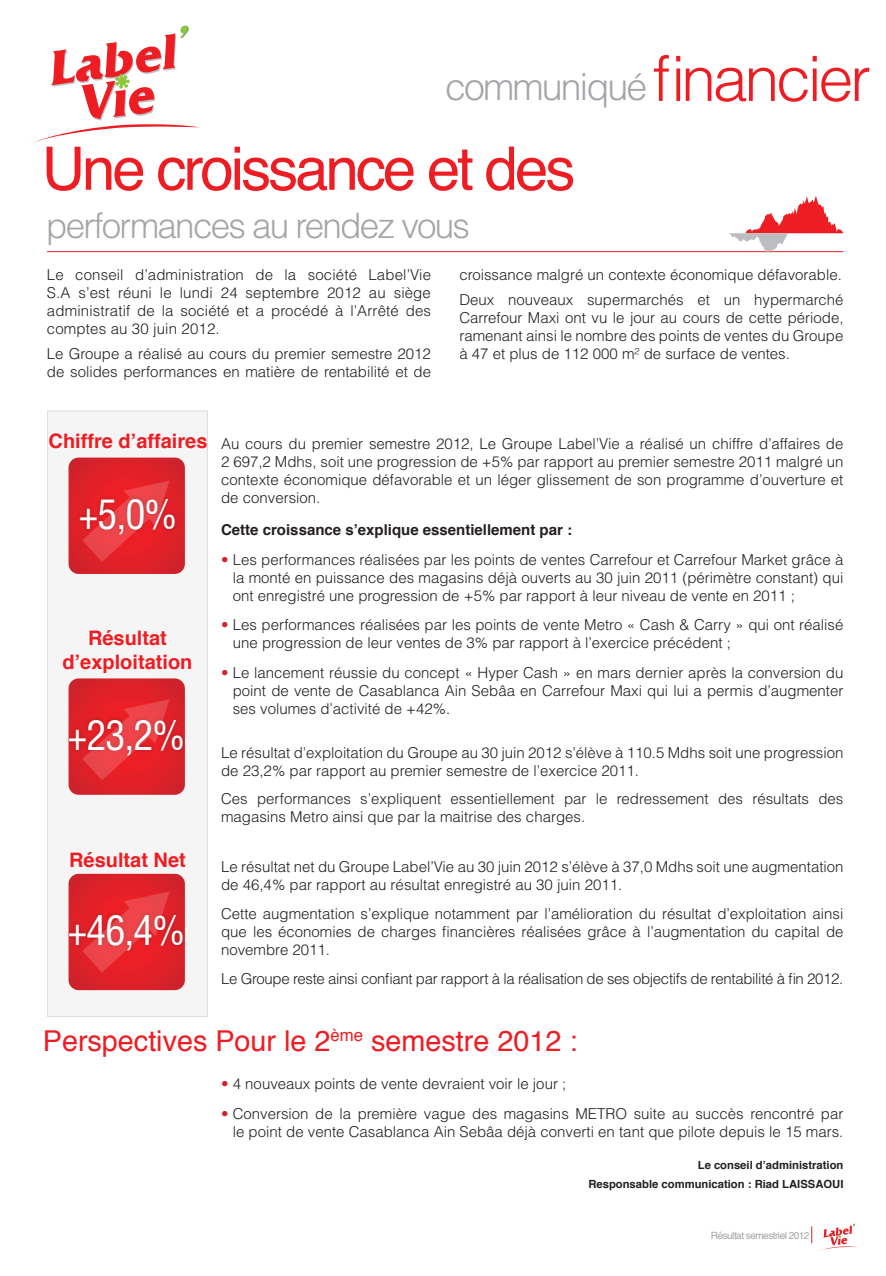
<style>
.page{position:relative;width:886px;height:1276px;background:#fff}
.page>*{position:absolute;margin:0;border:0;box-sizing:border-box;transform-origin:0 0}
.t1{font:300 62.5px "Helvetica";letter-spacing:-.05em;color:#ee1d23}
.t2{font:60px "Helvetica";letter-spacing:-.05em;color:#ee1d23}
.t3{font:condensed 40px "Helvetica";color:#fff}
.t4{font:300 37.5px "Helvetica";letter-spacing:-.05em;color:#a4a5a9}
.t5{font:300 35px "Helvetica";letter-spacing:-.05em;color:#a4a5a9}
.t6{font:28.75px "Helvetica";color:#ee1d23}
.t7{font:700 20px/24px "Helvetica";color:#ee1d23;text-align:center}
.t8{font:16.75px "Helvetica";color:#ee1d23}
.t9{font:300 15px/18px "Helvetica";color:#231f20}
.t10{font:300 15px "Helvetica";letter-spacing:-.02em;color:#231f20}
.t11{font:700 15px "Helvetica";color:#231f20}
.t12{font:700 11.25px/19.8px "Helvetica";color:#231f20;text-align:right}
.t13{font:10px "Helvetica";letter-spacing:-.05em;color:#a4a5a9}
.s1{color:#d1232a}
</style>
<div class="page">
<svg style="left:811px;top:1223px;width:46px;height:28px"></svg>
<svg style="left:34px;top:25px;width:165px;height:117px"></svg>
<div style="left:47px;top:411px;width:161px;height:605px;background:#f5f5f6;border:1px solid #dcdddf"></div>
<hr style="left:47px;top:251px;width:796px;height:1px;background:#ee1d23">
<svg style="left:729px;top:196px;width:114px;height:57px"></svg>
<svg style="left:69px;top:457px;width:116px;height:117px;background:#de2a31"></svg>
<div style="left:65px;top:715px;width:122px;height:44px;background:#231f20;opacity:.33"></div>
<svg style="left:69px;top:678px;width:116px;height:117px;background:#dd2a31"></svg>
<div style="left:65px;top:910px;width:122px;height:44px;background:#231f20;opacity:.33"></div>
<svg style="left:69px;top:874px;width:116px;height:116px;background:#dd2930"></svg>
<h3 class="t4" style="left:445px;top:63px;width:203px">communiqué</h3>
<h1 class="t1" style="left:653px;top:40px;width:219px">financier</h1>
<h2 class="t2" style="left:42px;top:122px;width:535px">Une croissance et des</h2>
<h3 class="t5" style="left:46px;top:204px;width:425px">performances au rendez vous</h3>
<p class="t9" style="left:368px;top:265px;width:64px">Label’Vie</p>
<p class="t9" style="left:459px;top:261px;width:385px;line-height:25.1px;text-align:right">croissance malgré un contexte économique défavorable. hypermarché</p>
<p class="t9" style="left:47px;top:265px;width:18px">Le</p>
<p class="t9" style="left:75px;top:265px;width:50px">conseil</p>
<p class="t9" style="left:135px;top:265px;width:110px">d’administration</p>
<p class="t9" style="left:255px;top:265px;width:19px">de</p>
<p class="t9" style="left:284px;top:265px;width:13px">la</p>
<p class="t9" style="left:308px;top:265px;width:51px">société</p>
<p class="t9" style="left:47px;top:283px;width:25px">S A.</p>
<p class="t9" style="left:79px;top:283px;width:33px">’s est</p>
<p class="t9" style="left:118px;top:283px;width:35px">réuni</p>
<p class="t9" style="left:160px;top:283px;width:13px">le</p>
<p class="t9" style="left:180px;top:283px;width:35px">lundi</p>
<p class="t9" style="left:246px;top:283px;width:75px">septembre</p>
<p class="t9" style="left:394px;top:283px;width:39px">siège</p>
<p class="t9" style="left:221px;top:283px;width:18px">24</p>
<p class="t9" style="left:327px;top:283px;width:35px">2012</p>
<p class="t9" style="left:369px;top:283px;width:18px">au</p>
<p class="t9" style="left:459px;top:290px;width:386px">Deux<br>Carrefour Maxi ont vu le jour au cours de cette période, ramenant ainsi le nombre des points de ventes du Groupe à 47 et plus de 112 000 m² de surface de ventes.</p>
<p class="t9" style="left:587px;top:290px;width:98px">supermarchés</p>
<p class="t9" style="left:697px;top:290px;width:14px">et</p>
<p class="t9" style="left:508px;top:290px;width:67px">nouveaux</p>
<p class="t9" style="left:724px;top:290px;width:18px">un</p>
<p class="t9" style="left:47px;top:301px;width:174px">administratif<br>comptes au 30 juin 2012.</p>
<p class="t9" style="left:47px;top:344px;width:386px">Le Groupe a réalisé au cours du premier semestre 2012 de solides performances en matière de rentabilité et de</p>
<p class="t9" style="left:137px;top:301px;width:19px">de</p>
<p class="t9" style="left:162px;top:301px;width:13px">la</p>
<p class="t9" style="left:180px;top:301px;width:51px">société</p>
<p class="t9" style="left:271px;top:301px;width:59px">procédé</p>
<p class="t9" style="left:335px;top:301px;width:65px">’là Arrêté</p>
<p class="t9" style="left:406px;top:301px;width:27px">des</p>
<p class="t9" style="left:236px;top:301px;width:14px">et</p>
<p class="t9" style="left:256px;top:301px;width:10px">a</p>
<h3 class="t7" style="left:49px;top:429px;width:160px">Chiffre d’affaires</h3>
<h3 class="t3" style="left:78px;top:489px;width:101px">+5,0%</h3>
<h3 class="t7" style="left:62px;top:626px;width:132px">Résultat d’exploitation</h3>
<h3 class="t3" style="left:68px;top:710px;width:120px">+23,2%</h3>
<h3 class="t7" style="left:69px;top:848px;width:118px">Résultat Net</h3>
<h3 class="t3" style="left:68px;top:905px;width:120px">+46,4%</h3>
<p class="t9" style="left:221px;top:435px;width:624px;text-align:justify">Au cours du premier semestre 2012, Le Groupe Label’Vie a réalisé un chiffre d’affaires de 2 697,2 Mdhs, soit une progression de +5% par rapport au premier semestre 2011 malgré un contexte économique défavorable et un léger glissement de son programme d’ouverture et de conversion.</p>
<p class="t11" style="left:221px;top:518px;width:352px">Cette croissance ’s explique essentiellement par :</p>
<p class="t9" style="left:233px;top:550px;width:612px;text-align:justify;text-indent:-12px"><span class="s1">•</span> Les performances réalisées par les points de ventes Carrefour et Carrefour Market grâce à la monté en puissance des magasins déjà ouverts au 30 juin 2011 (périmètre constant) qui ont enregistré une progression de +5% par rapport à leur niveau de vente en 2011 ;</p>
<p class="t9" style="left:233px;top:615px;width:612px;text-indent:-12px"><span class="s1">•</span> Les performances réalisées par les points de vente Metro « Cash &amp; Carry » qui ont réalisé une progression de leur ventes de 3% par rapport ’là exercice précédent ;</p>
<p class="t9" style="left:233px;top:663px;width:612px;text-align:justify;text-indent:-12px"><span class="s1">•</span> Le lancement réussie du concept « Hyper Cash » en mars dernier après la conversion du point de vente de Casablanca Ain Sebâa en Carrefour Maxi qui lui a permis d’augmenter ses volumes d’activité de +42%.</p>
<p class="t9" style="left:221px;top:743px;width:624px">Le résultat d’exploitation du Groupe au 30 juin 2012 ’s élève à 110.5 Mdhs soit une progression de 23,2% par rapport au premier semestre de ’l exercice 2011.</p>
<p class="t9" style="left:818px;top:790px;width:27px">des</p>
<p class="t9" style="left:221px;top:790px;width:365px">Ces<br>magasins Metro ainsi que par la maitrise des charges.</p>
<p class="t9" style="left:221px;top:858px;width:624px">Le résultat net du Groupe Label’Vie au 30 juin 2012 ’s élève à 37,0 Mdhs soit une augmentation de 46,4% par rapport au résultat enregistré au 30 juin 2011.</p>
<p class="t9" style="left:221px;top:904px;width:624px;text-align:justify">Cette augmentation ’s explique notamment par ’l amélioration du résultat d’exploitation ainsi que les économies de charges financières réalisées grâce ’là augmentation du capital de novembre 2011.</p>
<p class="t10" style="left:221px;top:969px;width:624px">Le Groupe reste ainsi confiant par rapport laà réalisation de ses objectifs de rentabilité à fin 2012.</p>
<p class="t9" style="left:257px;top:790px;width:95px">performances</p>
<p class="t9" style="left:360px;top:790px;width:82px">’s expliquent</p>
<p class="t9" style="left:450px;top:790px;width:106px">essentiellement</p>
<p class="t9" style="left:596px;top:790px;width:13px">le</p>
<p class="t9" style="left:617px;top:790px;width:93px">redressement</p>
<p class="t9" style="left:718px;top:790px;width:27px">des</p>
<p class="t9" style="left:752px;top:790px;width:58px">résultats</p>
<p class="t9" style="left:564px;top:790px;width:24px">par</p>
<p class="t8" style="left:330px;top:1022px;width:34px">ème</p>
<h3 class="t6" style="left:43px;top:1018px;width:289px">Perspectives Pour le 2</h3>
<h3 class="t6" style="left:371px;top:1018px;width:208px">semestre 2012 :</h3>
<p class="t9" style="left:221px;top:1074px;width:347px"><span class="s1">•</span> 4 nouveaux points de vente devraient voir le jour ;</p>
<p class="t9" style="left:221px;top:1104px;width:624px;text-align:right"><span class="s1">•</span> Conversion de la première vague des magasins METRO suite au succès rencontré par le point de vente Casablanca Ain Sebâa déjà converti en tant que pilote depuis le 15 mars.</p>
<p class="t12" style="left:588px;top:1155px;width:257px">Le conseil d’administration<br>Responsable communication : Riad LAISSAOUI</p>
<p class="t13" style="left:711px;top:1227px;width:100px">Résultat semestriel 2012</p>
</div>
